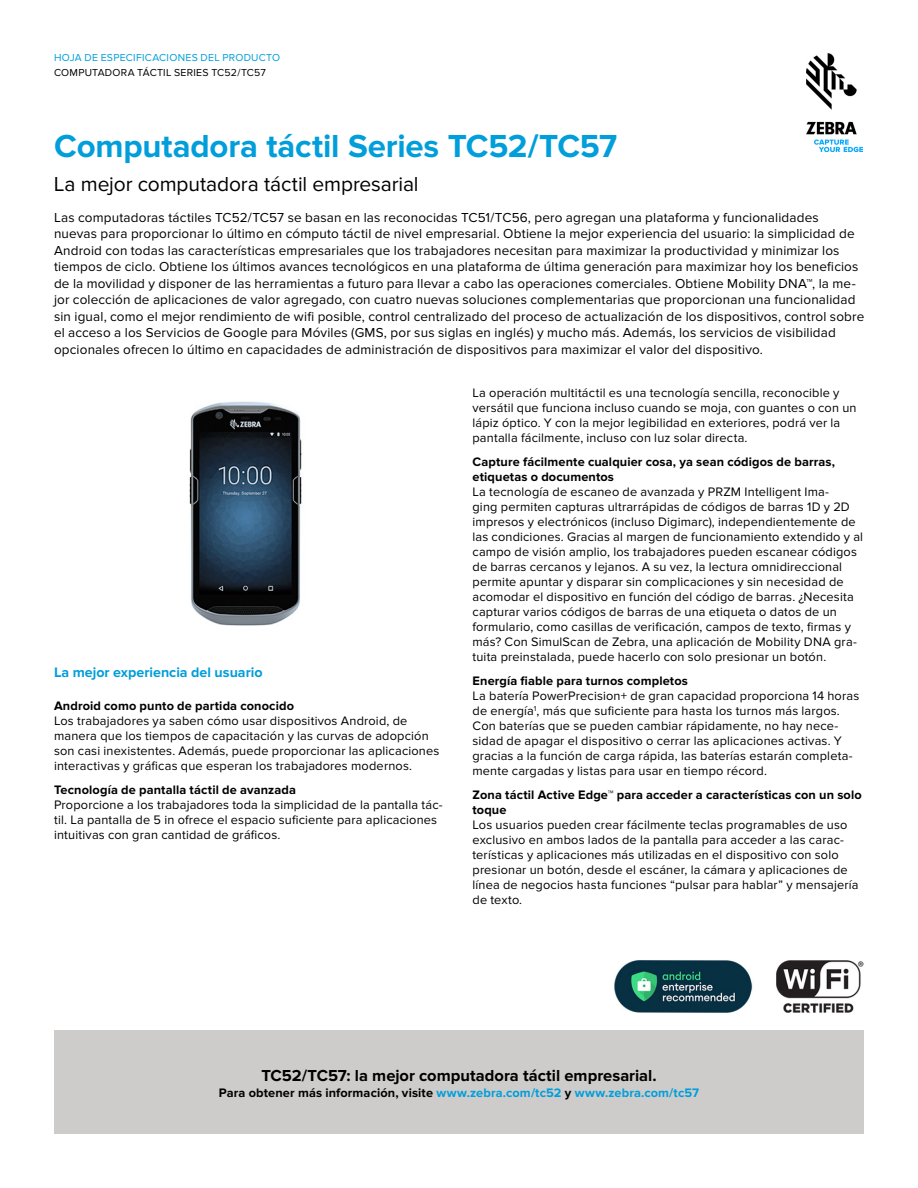
<style>
.page{position:relative;width:918px;height:1188px;background:#fff}
.page>*{position:absolute;margin:0;border:0;box-sizing:border-box;transform-origin:0 0}
.t1{font:700 33px "Proxima Nova";letter-spacing:-.005em;color:#009edb}
.t2{font:21px "Proxima Nova";letter-spacing:-.005em;color:#000}
.t3{font:700 16.5px "Proxima Nova";color:#000}
.t4{font:700 14.25px "Proxima Nova";color:#009edb}
.t5{font:13.5px/16.5px "Proxima Nova";letter-spacing:.01em;color:#000}
.t6{font:12.75px/15px "Proxima Nova";letter-spacing:.015em;color:#000}
.t7{font:700 12.75px/15px "Proxima Nova";letter-spacing:.01em;color:#000}
.t8{font:700 12.75px "Proxima Nova";letter-spacing:.01em;color:#009edb}
.t9{font:10.5px "Proxima Nova";letter-spacing:.025em;color:#009edb}
.t10{font:10.5px "Proxima Nova";letter-spacing:.025em;color:#000}
.s1{color:#000}
</style>
<div class="page">
<img style="left:806px;top:54px;width:56px;height:97px">
<div style="left:54px;top:1031px;width:810px;height:103px;background:#cdccca"></div>
<img style="left:614px;top:961px;width:250px;height:52px">
<img style="left:189px;top:401px;width:113px;height:225px">
<p class="t9" style="left:54px;top:52px;width:228px">HOJA DE ESPECIFICACIONES DEL PRODUCTO</p>
<p class="t10" style="left:54px;top:66px;width:213px">COMPUTADORA TÁCTIL SERIES TC52/TC57</p>
<h1 class="t1" style="left:54px;top:127px;width:565px">Computadora táctil Series TC52/TC57</h1>
<h2 class="t2" style="left:54px;top:172px;width:366px">La mejor computadora táctil empresarial</h2>
<p class="t5" style="left:54px;top:209px;width:812px">Las computadoras táctiles TC52/TC57 se basan en las reconocidas TC51/TC56, pero agregan una plataforma y funcionalidades nuevas para proporcionar lo último en cómputo táctil de nivel empresarial. Obtiene la mejor experiencia del usuario: la simplicidad de Android con todas las características empresariales que los trabajadores necesitan para maximizar la productividad y minimizar los tiempos de ciclo. Obtiene los últimos avances tecnológicos en una plataforma de última generación para maximizar hoy los beneficios de la movilidad y disponer de las herramientas a futuro para llevar a cabo las operaciones comerciales. Obtiene Mobility DNA™, la me&shy;jor colección de aplicaciones de valor agregado, con cuatro nuevas soluciones complementarias que proporcionan una funcionalidad sin igual, como el mejor rendimiento de wifi posible, control centralizado del proceso de actualización de los dispositivos, control sobre el acceso a los Servicios de Google para Móviles (GMS, por sus siglas en inglés) y mucho más. Además, los servicios de visibilidad opcionales ofrecen lo último en capacidades de administración de dispositivos para maximizar el valor del dispositivo.</p>
<p class="t4" style="left:54px;top:664px;width:210px">La mejor experiencia del usuario</p>
<p class="t7" style="left:54px;top:698px;width:241px">Android como punto de partida conocido</p>
<p class="t6" style="left:54px;top:713px;width:387px">Los trabajadores ya saben cómo usar dispositivos Android, de manera que los tiempos de capacitación y las curvas de adopción son casi inexistentes. Además, puede proporcionar las aplicaciones interactivas y gráficas que esperan los trabajadores modernos.</p>
<p class="t7" style="left:54px;top:782px;width:244px">Tecnología de pantalla táctil de avanzada</p>
<p class="t6" style="left:54px;top:797px;width:390px">Proporcione a los trabajadores toda la simplicidad de la pantalla tác&shy;til. La pantalla de 5 in ofrece el espacio suficiente para aplicaciones intuitivas con gran cantidad de gráficos.</p>
<p class="t6" style="left:472px;top:386px;width:386px">La operación multitáctil es una tecnología sencilla, reconocible y versátil que funciona incluso cuando se moja, con guantes o con un lápiz óptico. Y con la mejor legibilidad en exteriores, podrá ver la pantalla fácilmente, incluso con luz solar directa.</p>
<p class="t7" style="left:472px;top:455px;width:364px">Capture fácilmente cualquier cosa, ya sean códigos de barras, etiquetas o documentos</p>
<p class="t6" style="left:472px;top:485px;width:392px">La tecnología de escaneo de avanzada y PRZM Intelligent Ima-<br>ging permiten capturas ultrarrápidas de códigos de barras 1D y 2D impresos y electrónicos (incluso Digimarc), independientemente de las condiciones. Gracias al margen de funcionamiento extendido y al campo de visión amplio, los trabajadores pueden escanear códigos de barras cercanos y lejanos. A su vez, la lectura omnidireccional permite apuntar y disparar sin complicaciones y sin necesidad de acomodar el dispositivo en función del código de barras. ¿Necesita capturar varios códigos de barras de una etiqueta o datos de un formulario, como casillas de verificación, campos de texto, firmas y más? Con SimulScan de Zebra, una aplicación de Mobility DNA gra&shy;tuita preinstalada, puede hacerlo con solo presionar un botón.</p>
<p class="t7" style="left:472px;top:674px;width:217px">Energía fiable para turnos completos</p>
<p class="t6" style="left:472px;top:689px;width:388px">La batería PowerPrecision+ de gran capacidad proporciona 14 horas de energía<sup>1</sup>, más que suficiente para hasta los turnos más largos.<br>Con baterías que se pueden cambiar rápidamente, no hay nece&shy;sidad de apagar el dispositivo o cerrar las aplicaciones activas. Y gracias a la función de carga rápida, las baterías estarán completa&shy;mente cargadas y listas para usar en tiempo récord.</p>
<p class="t7" style="left:472px;top:788px;width:391px">Zona táctil Active Edge™ para acceder a características con un solo toque</p>
<p class="t6" style="left:472px;top:818px;width:388px">Los usuarios pueden crear fácilmente teclas programables de uso exclusivo en ambos lados de la pantalla para acceder a las carac&shy;terísticas y aplicaciones más utilizadas en el dispositivo con solo presionar un botón, desde el escáner, la cámara y aplicaciones de línea de negocios hasta funciones “pulsar para hablar” y mensajería de texto.</p>
<p class="t3" style="left:261px;top:1066px;width:397px">TC52/TC57: la mejor computadora táctil empresarial.</p>
<p class="t8" style="left:219px;top:1085px;width:482px"><span class="s1">Para obtener más información, visite</span> www.zebra.com/tc52 <span class="s1">y</span> www.zebra.com/tc57</p>
</div>
